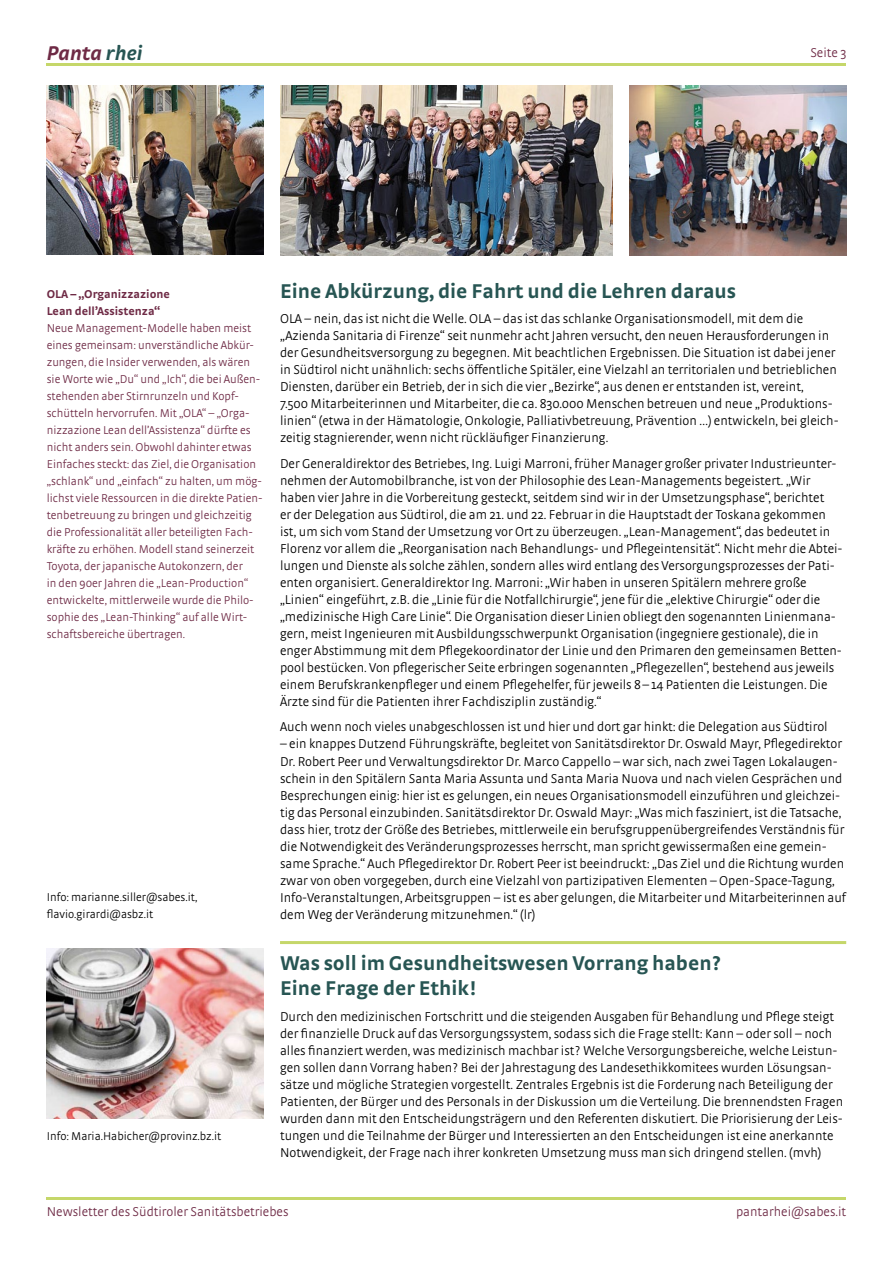
<style>
.page{position:relative;width:893px;height:1263px;background:#fff}
.page>*{position:absolute;margin:0;border:0;box-sizing:border-box;transform-origin:0 0}
.t1{font:700 21px/25.5px "Strada OT";color:#275553}
.t2{font:italic 700 21px "Strada OT";color:#6e2a45}
.t3{font:300 13.5px/17px "Strada OT";color:#000}
.t4{font:300 13.5px "Strada OT";color:#6e2a45}
.t5{font:300 12px/17px "Strada OT";color:#6e2a45}
.t6{font:300 12px/17px "Strada OT";color:#000}
.t7{font:700 12px/17px "Strada OT";color:#6e2a45}
.s1{color:#275553}
</style>
<div class="page">
<img style="left:47px;top:85px;width:216px;height:170px">
<img style="left:47px;top:948px;width:216px;height:170px">
<img style="left:280px;top:85px;width:333px;height:170px">
<img style="left:630px;top:85px;width:216px;height:170px">
<hr style="left:47px;top:1197px;width:799px;height:2px;background:#c5d76a">
<hr style="left:47px;top:64px;width:799px;height:2px;background:#c5d76a">
<hr style="left:280px;top:941px;width:566px;height:3px;background:#c5d76a">
<h1 class="t2" style="left:47px;top:40px;width:97px">Panta <span class="s1">rhei</span></h1>
<p class="t4" style="left:810px;top:45px;width:37px">Seite 3</p>
<p class="t7" style="left:47px;top:285px;width:125px">OLA – „Organizzazione<br>Lean dell’Assistenza“</p>
<p class="t5" style="left:47px;top:319px;width:217px">Neue Management-Modelle haben meist eines gemeinsam: unverständliche Abkür&shy;zungen, die Insider verwenden, als wären sie Worte wie „Du“ und „Ich“, die bei Außen&shy;stehenden aber Stirnrunzeln und Kopf&shy;schütteln hervorrufen. Mit „OLA“ – „Orga&shy;nizzazione Lean dell’Assistenza“ dürfte es nicht anders sein. Obwohl dahinter etwas Einfaches steckt: das Ziel, die Organisation „schlank“ und „einfach“ zu halten, um mög&shy;lichst viele Ressourcen in die direkte Patien&shy;tenbetreuung zu bringen und gleichzeitig die Professionalität aller beteiligten Fach&shy;kräfte zu erhöhen. Modell stand seinerzeit Toyota, der japanische Autokonzern, der<br>in den 90er Jahren die „Lean-Production“ entwickelte, mittlerweile wurde die Philo&shy;sophie des „Lean-Thinking“ auf alle Wirt&shy;schaftsbereiche übertragen.</p>
<p class="t6" style="left:47px;top:889px;width:152px">Info: marianne.siller@sabes.it, flavio.girardi@asbz.it</p>
<p class="t6" style="left:47px;top:1127px;width:176px">Info: Maria.Habicher@provinz.bz.it</p>
<h1 class="t1" style="left:280px;top:278px;width:457px">Eine Abkürzung, die Fahrt und die Lehren daraus</h1>
<p class="t3" style="left:280px;top:310px;width:560px">OLA – nein, das ist nicht die Welle. OLA – das ist das schlanke Organisationsmodell, mit dem die „Azienda Sanitaria di Firenze“ seit nunmehr acht Jahren versucht, den neuen Herausforderungen in der Gesundheitsversorgung zu begegnen. Mit beachtlichen Ergebnissen. Die Situation ist dabei jener in Südtirol nicht unähnlich: sechs öffentliche Spitäler, eine Vielzahl an territorialen und betrieblichen Diensten, darüber ein Betrieb, der in sich die vier „Bezirke“, aus denen er entstanden ist, vereint,<br>7.500 Mitarbeiterinnen und Mitarbeiter, die ca. 830.000 Menschen betreuen und neue „Produktions&shy;linien“ (etwa in der Hämatologie, Onkologie, Palliativbetreuung, Prävention …) entwickeln, bei gleich&shy;zeitig stagnierender, wenn nicht rückläufiger Finanzierung.</p>
<p class="t3" style="left:280px;top:455px;width:564px">Der Generaldirektor des Betriebes, Ing. Luigi Marroni, früher Manager großer privater Industrieunter&shy;nehmen der Automobilbranche, ist von der Philosophie des Lean-Managements begeistert. „Wir haben vier Jahre in die Vorbereitung gesteckt, seitdem sind wir in der Umsetzungsphase“, berichtet<br>er der Delegation aus Südtirol, die am 21. und 22. Februar in die Hauptstadt der Toskana gekommen ist, um sich vom Stand der Umsetzung vor Ort zu überzeugen. „Lean-Management“, das bedeutet in Florenz vor allem die „Reorganisation nach Behandlungs- und Pflegeintensität“. Nicht mehr die Abtei&shy;lungen und Dienste als solche zählen, sondern alles wird entlang des Versorgungsprozesses der Pati&shy;enten organisiert. Generaldirektor Ing. Marroni: „Wir haben in unseren Spitälern mehrere große „Linien“ eingeführt, z.B. die „Linie für die Notfallchirurgie“, jene für die „elektive Chirurgie“ oder die „medizinische High Care Linie“. Die Organisation dieser Linien obliegt den sogenannten Linienmana&shy;gern, meist Ingenieuren mit Ausbildungsschwerpunkt Organisation (ingegniere gestionale), die in enger Abstimmung mit dem Pflegekoordinator der Linie und den Primaren den gemeinsamen Betten&shy;pool bestücken. Von pflegerischer Seite erbringen sogenannten „Pflegezellen“, bestehend aus jeweils einem Berufskrankenpfleger und einem Pflegehelfer, für jeweils 8–14 Patienten die Leistungen. Die Ärzte sind für die Patienten ihrer Fachdisziplin zuständig.“</p>
<p class="t3" style="left:280px;top:719px;width:549px">Auch wenn noch vieles unabgeschlossen ist und hier und dort gar hinkt: die Delegation aus Südtirol</p>
<p class="t3" style="left:280px;top:736px;width:567px">– ein knappes Dutzend Führungskräfte, begleitet von Sanitätsdirektor Dr. Oswald Mayr, Pflegedirektor Dr. Robert Peer und Verwaltungsdirektor Dr. Marco Cappello – war sich, nach zwei Tagen Lokalaugen&shy;schein in den Spitälern Santa Maria Assunta und Santa Maria Nuova und nach vielen Gesprächen und Besprechungen einig: hier ist es gelungen, ein neues Organisationsmodell einzuführen und gleichzei&shy;tig das Personal einzubinden. Sanitätsdirektor Dr. Oswald Mayr: „Was mich fasziniert, ist die Tatsache, dass hier, trotz der Größe des Betriebes, mittlerweile ein berufsgruppenübergreifendes Verständnis für die Notwendigkeit des Veränderungsprozesses herrscht, man spricht gewissermaßen eine gemein&shy;same Sprache.“ Auch Pflegedirektor Dr. Robert Peer ist beeindruckt: „Das Ziel und die Richtung wurden zwar von oben vorgegeben, durch eine Vielzahl von partizipativen Elementen – Open-Space-Tagung, Info-Veranstaltungen, Arbeitsgruppen – ist es aber gelungen, die Mitarbeiter und Mitarbeiterinnen auf dem Weg der Veränderung mitzunehmen.“ (lr)</p>
<h1 class="t1" style="left:280px;top:950px;width:443px">Was soll im Gesundheitswesen Vorrang haben?<br>Eine Frage der Ethik!</h1>
<p class="t3" style="left:280px;top:1008px;width:565px">Durch den medizinischen Fortschritt und die steigenden Ausgaben für Behandlung und Pflege steigt der finanzielle Druck auf das Versorgungssystem, sodass sich die Frage stellt: Kann – oder soll – noch alles finanziert werden, was medizinisch machbar ist? Welche Versorgungsbereiche, welche Leistun&shy;gen sollen dann Vorrang haben? Bei der Jahrestagung des Landesethikkomitees wurden Lösungsan&shy;sätze und mögliche Strategien vorgestellt. Zentrales Ergebnis ist die Forderung nach Beteiligung der Patienten, der Bürger und des Personals in der Diskussion um die Verteilung. Die brennendsten Fragen wurden dann mit den Entscheidungsträgern und den Referenten diskutiert. Die Priorisierung der Leis&shy;tungen und die Teilnahme der Bürger und Interessierten an den Entscheidungen ist eine anerkannte Notwendigkeit, der Frage nach ihrer konkreten Umsetzung muss man sich dringend stellen. (mvh)</p>
<p class="t4" style="left:47px;top:1204px;width:243px">Newsletter des Südtiroler Sanitätsbetriebes</p>
<p class="t4" style="left:736px;top:1204px;width:112px">pantarhei@sabes.it</p>
</div>
